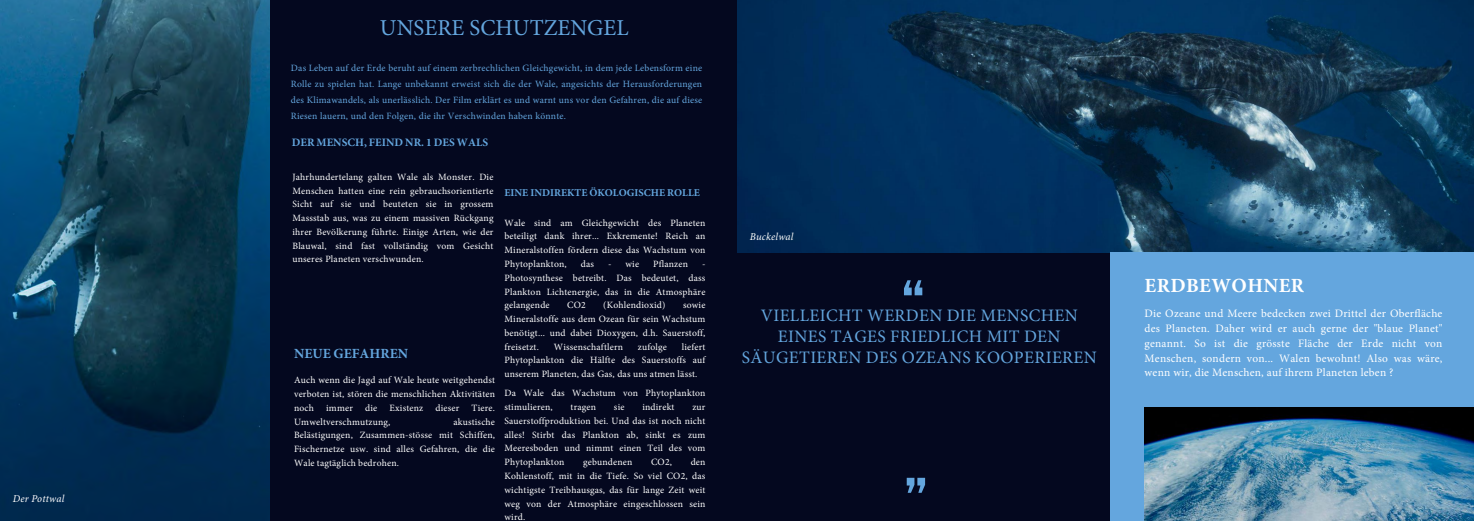
<style>
.page{position:relative;width:1474px;height:521px;background:#fff}
.page>*{position:absolute;margin:0;border:0;box-sizing:border-box;transform-origin:0 0}
.t1{font:72.89px "Bebas Neue";color:#64a6de}
.t2{font:22.75px "Minion Pro";color:#64a6de}
.t3{font:700 20.12px "Minion Pro";letter-spacing:.02em;color:#fff}
.t4{font:17.5px/21px "Minion Pro";letter-spacing:.02em;color:#64a6de;text-align:center}
.t5{font:700 14px "Minion Pro";color:#64a6de}
.t6{font:11.38px/14.9px "Minion Pro";letter-spacing:.02em;color:#fff;text-align:justify}
.t7{font:700 11.38px "Minion Pro";color:#64a6de}
.t8{font:700 10.5px "Minion Pro";color:#64a6de}
.t9{font:italic 10.5px "Minion Pro";letter-spacing:.015em;color:#fff}
.t10{font:9.62px/13.7px "Minion Pro";letter-spacing:.02em;color:#fff;text-align:justify}
.t11{font:9.62px/15.8px "Minion Pro";letter-spacing:.02em;color:#64a6de;text-align:justify}
</style>
<div class="page">
<div style="left:0;top:0;width:1473px;height:521px;background:#04081f"></div>
<img style="left:0;top:0;width:269px;height:521px">
<img style="left:737px;top:0;width:736px;height:252px">
<div style="left:1110px;top:252px;width:363px;height:269px;background:#64a6de"></div>
<img style="left:1144px;top:407px;width:329px;height:114px">
<p class="t9" style="left:13px;top:492px;width:53px">Der Pottwal</p>
<h2 class="t2" style="left:380px;top:12px;width:250px">UNSERE SCHUTZENGEL</h2>
<p class="t11" style="left:291px;top:61px;width:413px">Das Leben auf der Erde beruht auf einem zerbrechlichen Gleichgewicht, in dem jede Lebensform eine Rolle zu spielen hat. Lange unbekannt erweist sich die der Wale, angesichts der Herausforderungen des Klimawandels, als unerlässlich. Der Film erklärt es und warnt uns vor den Gefahren, die auf diese Riesen lauern, und den Folgen, die ihr Verschwinden haben könnte.</p>
<p class="t7" style="left:292px;top:134px;width:198px">DER MENSCH, FEIND NR. 1 DES WALS</p>
<p class="t10" style="left:292px;top:170px;width:202px">Jahrhundertelang galten Wale als Monster. Die Menschen hatten eine rein gebrauchsorientierte Sicht auf sie und beuteten sie in grossem Massstab aus, was zu einem massiven Rückgang ihrer Bevölkerung führte. Einige Arten, wie der Blauwal, sind fast vollständig vom Gesicht unseres Planeten verschwunden.</p>
<h3 class="t5" style="left:294px;top:344px;width:116px">NEUE GEFAHREN</h3>
<p class="t10" style="left:294px;top:373px;width:202px">Auch wenn die Jagd auf Wale heute weitgehendst verboten ist, stören die menschlichen Aktivitäten noch</p>
<p class="t10" style="left:326px;top:401px;width:28px">immer</p>
<p class="t10" style="left:365px;top:401px;width:14px">die</p>
<p class="t10" style="left:389px;top:401px;width:35px">Existenz</p>
<p class="t10" style="left:435px;top:401px;width:25px">dieser</p>
<p class="t10" style="left:471px;top:401px;width:25px">Tiere.</p>
<p class="t10" style="left:294px;top:415px;width:98px">Umweltverschmutzung,</p>
<p class="t10" style="left:294px;top:415px;width:202px;text-indent:159px">akustische Belästigungen, Zusammen-stösse mit Schiffen, Fischernetze usw. sind alles Gefahren, die die Wale tagtäglich bedrohen.</p>
<p class="t8" style="left:504px;top:185px;width:197px">EINE INDIREKTE ÖKOLOGISCHE ROLLE</p>
<p class="t10" style="left:504px;top:216px;width:202px">Wale sind am Gleichgewicht des Planeten beteiligt dank ihrer... Exkremente! Reich an Mineralstoffen fördern diese das Wachstum von Phytoplankton,</p>
<p class="t10" style="left:581px;top:257px;width:15px">das</p>
<p class="t10" style="left:608px;top:257px;width:33px">- wie</p>
<p class="t10" style="left:653px;top:257px;width:36px">Pflanzen</p>
<p class="t10" style="left:504px;top:257px;width:202px;text-indent:197px">- Photosynthese betreibt. Das bedeutet, dass Plankton Lichtenergie, das in die Atmosphäre gelangende</p>
<p class="t10" style="left:567px;top:298px;width:20px">CO2</p>
<p class="t10" style="left:603px;top:298px;width:64px">(Kohlendioxid)</p>
<p class="t10" style="left:504px;top:298px;width:202px;text-indent:178px">sowie Mineralstoffe aus dem Ozean für sein Wachstum benötigt... und dabei Dioxygen, d.h. Sauerstoff, freisetzt.</p>
<p class="t10" style="left:504px;top:340px;width:202px;text-indent:177px">liefert Phytoplankton die Hälfte des Sauerstoffs auf unserem Planeten, das Gas, das uns atmen lässt.</p>
<p class="t10" style="left:504px;top:386px;width:202px">Da Wale das Wachstum von Phytoplankton stimulieren,</p>
<p class="t10" style="left:554px;top:340px;width:71px">Wissenschaftlern</p>
<p class="t10" style="left:638px;top:340px;width:31px">zufolge</p>
<p class="t10" style="left:570px;top:400px;width:27px">tragen</p>
<p class="t10" style="left:614px;top:400px;width:12px">sie</p>
<p class="t10" style="left:642px;top:400px;width:34px">indirekt</p>
<p class="t10" style="left:504px;top:400px;width:202px;text-indent:188px">zur Sauerstoffproduktion bei. Und das ist noch nicht alles! Stirbt das Plankton ab, sinkt es zum Meeresboden und nimmt einen Teil des vom Phytoplankton</p>
<p class="t10" style="left:504px;top:455px;width:202px;text-indent:186px">den Kohlenstoff, mit in die Tiefe. So viel CO2, das wichtigste Treibhausgas, das für lange Zeit weit weg von der Atmosphäre eingeschlossen sein wird.</p>
<p class="t10" style="left:583px;top:455px;width:51px">gebundenen</p>
<p class="t10" style="left:651px;top:455px;width:22px">CO2,</p>
<p class="t9" style="left:750px;top:229px;width:45px">Buckelwal</p>
<h1 class="t1" style="left:901px;top:266px;width:26px">“</h1>
<h3 class="t4" style="left:741px;top:305px;width:356px">VIELLEICHT WERDEN DIE MENSCHEN<br>EINES TAGES FRIEDLICH MIT DEN<br>SÄUGETIEREN DES OZEANS KOOPERIEREN</h3>
<h1 class="t1" style="left:903px;top:464px;width:26px">”</h1>
<h3 class="t3" style="left:1144px;top:272px;width:161px">ERDBEWOHNER</h3>
<p class="t6" style="left:1144px;top:306px;width:299px">Die Ozeane und Meere bedecken zwei Drittel der Oberfläche des Planeten. Daher wird er auch gerne der "blaue Planet" genannt. So ist die grösste Fläche der Erde nicht von Menschen, sondern von... Walen bewohnt! Also was wäre, wenn wir, die Menschen, auf ihrem Planeten leben ?</p>
</div>
